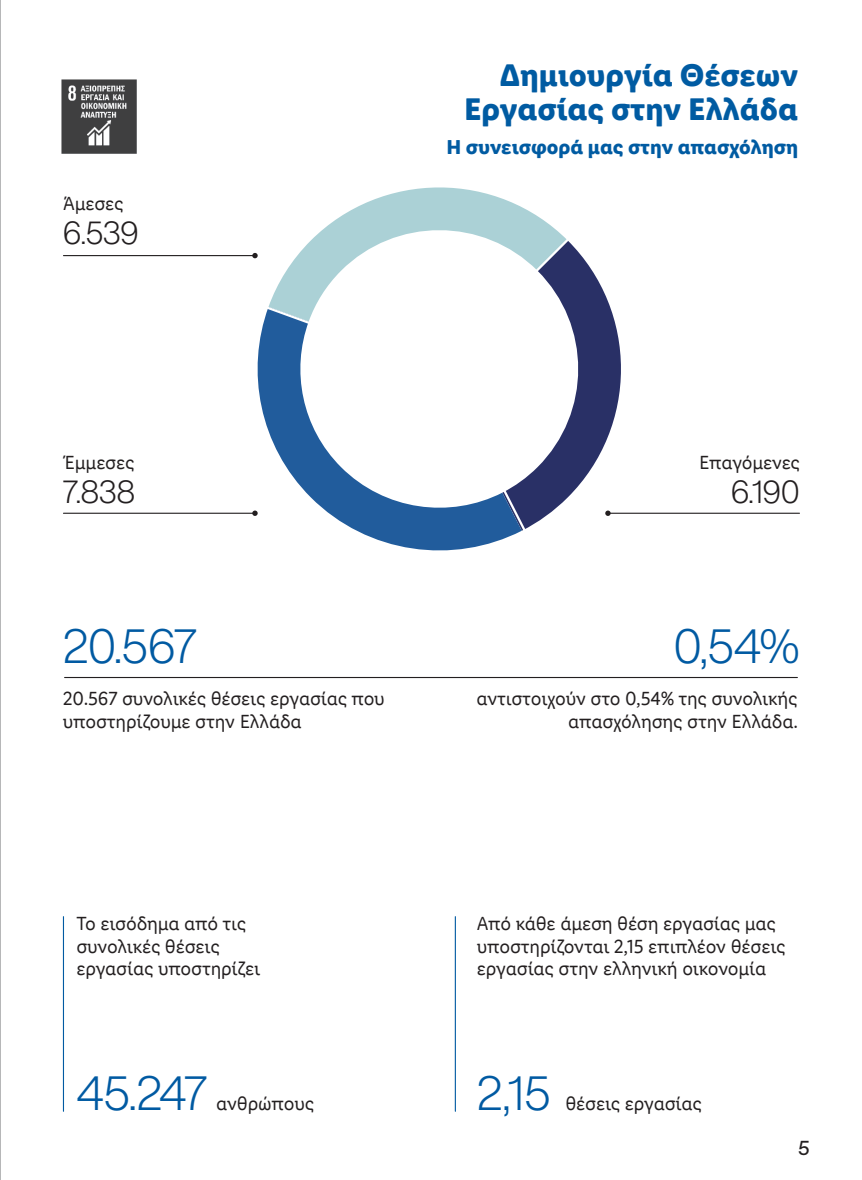
<style>
.page{position:relative;width:862px;height:1180px;background:#fff}
.page>*{position:absolute;margin:0;border:0;box-sizing:border-box;transform-origin:0 0}
.t1{font:300 47.25px "Helvetica Now Display";letter-spacing:-.015em;color:#015aa2}
.t2{font:700 31.5px "Lidl Font Pro";color:#005ba2}
.t3{font:300 31.5px "Helvetica Now Display";letter-spacing:-.005em;color:#231f20}
.t4{font:700 20.25px "Lidl Font Pro";color:#005ba2}
.t5{font:20.25px "ABC Favorit Pro";color:#231f20}
.t6{font:19.12px/22.5px "Lidl Font Pro";letter-spacing:-.01em;color:#231f20}
</style>
<div class="page">
<svg style="left:245px;top:328px;width:255px;height:223px"></svg>
<svg style="left:272px;top:187px;width:281px;height:116px"></svg>
<hr style="left:63px;top:917px;width:1px;height:194px;background:#015aa2">
<hr style="left:454px;top:917px;width:1px;height:194px;background:#015aa2">
<hr style="left:63px;top:255px;width:192px;height:1px;background:#231f20">
<svg style="left:252px;top:253px;width:5px;height:5px"></svg>
<hr style="left:63px;top:513px;width:192px;height:1px;background:#231f20">
<svg style="left:252px;top:511px;width:5px;height:5px"></svg>
<hr style="left:607px;top:513px;width:192px;height:1px;background:#231f20">
<hr style="left:65px;top:677px;width:731px;height:1px;background:#231f20">
<svg style="left:493px;top:227px;width:145px;height:313px"></svg>
<svg style="left:262px;top:298px;width:55px;height:30px"></svg>
<hr style="left:0;top:0;width:1px;height:1180px;background:#7e8083">
<img style="left:62px;top:80px;width:74px;height:74px">
<p class="t6" style="left:63px;top:192px;width:62px">Άμεσες</p>
<p class="t3" style="left:63px;top:211px;width:77px">6.539</p>
<p class="t6" style="left:63px;top:451px;width:73px">Έμμεσες</p>
<p class="t3" style="left:63px;top:470px;width:73px">7.838</p>
<p class="t2" style="left:499px;top:56px;width:300px">Δημιουργία Θέσεων</p>
<p class="t2" style="left:464px;top:90px;width:335px">Εργασίας στην Ελλάδα</p>
<p class="t4" style="left:446px;top:134px;width:353px">Η συνεισφορά μας στην απασχόληση</p>
<p class="t6" style="left:698px;top:451px;width:102px">Επαγόμενες</p>
<p class="t3" style="left:730px;top:470px;width:71px">6.190</p>
<p class="t1" style="left:63px;top:615px;width:136px">20.567</p>
<p class="t1" style="left:673px;top:615px;width:127px">0,54%</p>
<p class="t6" style="left:63px;top:688px;width:323px">20.567 συνολικές θέσεις εργασίας που υποστηρίζουμε στην Ελλάδα</p>
<p class="t6" style="left:476px;top:688px;width:323px;text-align:right">αντιστοιχούν στο 0,54% της συνολικής απασχόλησης στην Ελλάδα.</p>
<p class="t6" style="left:76px;top:912px;width:185px">Το εισόδημα από τις συνολικές θέσεις εργασίας υποστηρίζει</p>
<p class="t6" style="left:476px;top:912px;width:310px">Από κάθε άμεση θέση εργασίας μας υποστηρίζονται 2,15 επιπλέον θέσεις εργασίας στην ελληνική οικονομία</p>
<p class="t1" style="left:76px;top:1061px;width:133px">45.247</p>
<p class="t6" style="left:216px;top:1092px;width:99px">ανθρώπους</p>
<p class="t1" style="left:476px;top:1061px;width:75px">2,15</p>
<p class="t6" style="left:565px;top:1092px;width:138px">θέσεις εργασίας</p>
<p class="t5" style="left:797px;top:1136px;width:13px">5</p>
</div>
